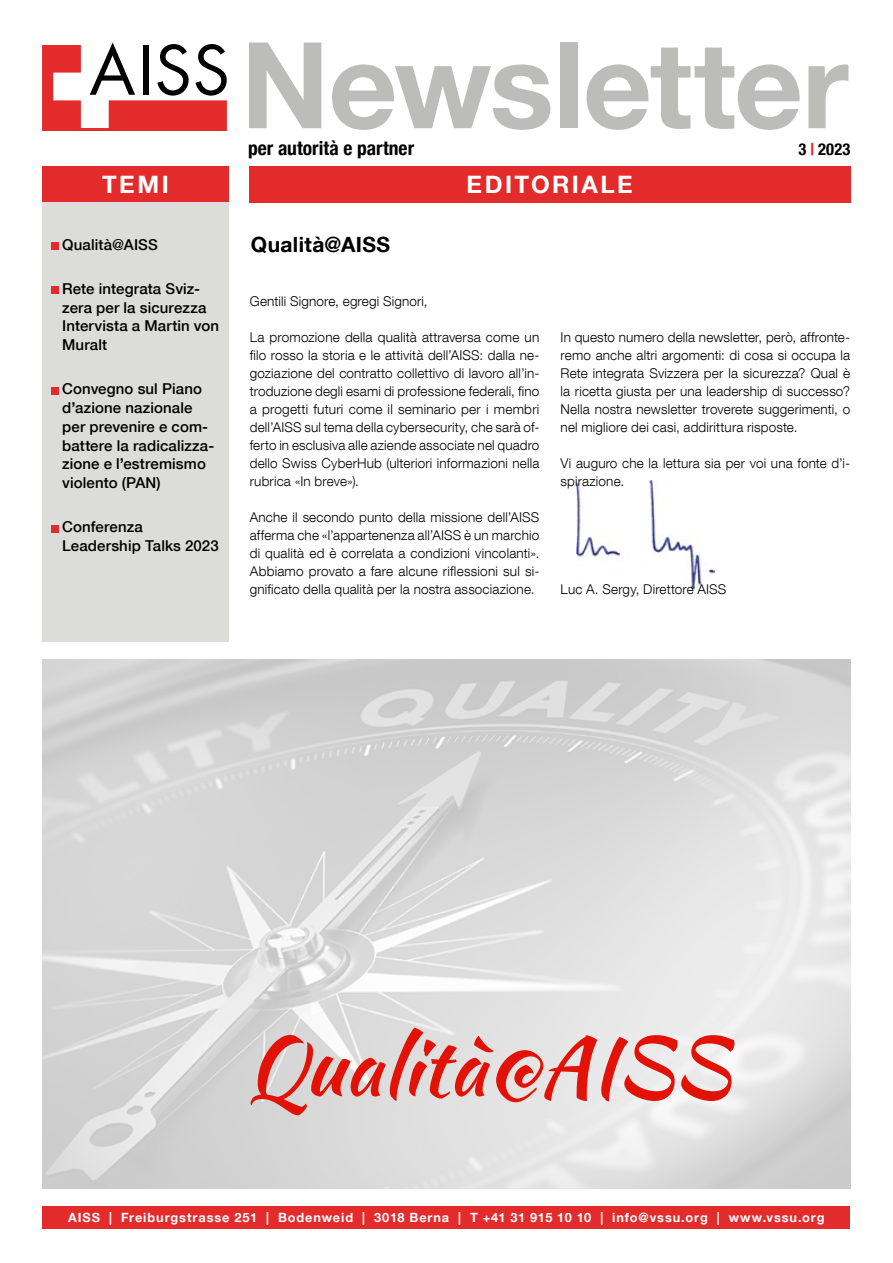
<style>
.page{position:relative;width:893px;height:1263px;background:#fff}
.page>*{position:absolute;margin:0;border:0;box-sizing:border-box;transform-origin:0 0}
.Titel_80pt{font:700 120px "Helvetica Neue LT Com";letter-spacing:-.01em;color:#bcbcba}
.t1{font:81px "Kaushan Script";color:#e21306}
.Titel_weiss_16pt{font:700 24px "Helvetica Neue LT Com";letter-spacing:.1em;color:#fff}
.Titel_14{font:700 21px "Helvetica Neue LT Com";letter-spacing:.02em;color:#000}
.Ausgabe-Nr{font:700 condensed 19.5px "Helvetica Neue";color:#000}
.Ausgabe-Nr-2{font:700 condensed 16.5px "Helvetica Neue";color:#000}
.Themen{font:500 15px/18.8px "Helvetica Neue LT Com";letter-spacing:.01em;color:#000}
.Grundtext_D{font:300 13.5px/18px "Helvetica Neue LT Com";letter-spacing:.01em;color:#000;text-align:justify}
.Fusszeile_Adresse{font:700 12.75px "Helvetica Neue LT Com";letter-spacing:.07em;color:#fff}
.s1{color:#e42b2b}
.s2{font-weight:700}
</style>
<div class="page">
<div style="left:43px;top:167px;width:186px;height:36px;background:#e42b2b"></div>
<div style="left:249px;top:167px;width:601px;height:36px;background:#e42b2b"></div>
<div style="left:43px;top:203px;width:186px;height:439px;background:#dcdcdb"></div>
<div style="left:51px;top:243px;width:7px;height:7px;background:#e42b2b"></div>
<div style="left:51px;top:287px;width:7px;height:7px;background:#e42b2b"></div>
<div style="left:51px;top:387px;width:7px;height:7px;background:#e42b2b"></div>
<div style="left:51px;top:525px;width:7px;height:7px;background:#e42b2b"></div>
<div style="left:43px;top:1206px;width:807px;height:23px;background:#e42b2b"></div>
<img style="left:577px;top:480px;width:138px;height:108px">
<svg style="left:43px;top:43px;width:184px;height:87px"></svg>
<img style="left:43px;top:659px;width:807px;height:529px">
<p class="Titel_80pt" style="left:241px;top:10px;width:609px">Newsletter</p>
<p class="Ausgabe-Nr" style="left:248px;top:132px;width:168px">per autorità e partner</p>
<p class="Ausgabe-Nr-2" style="left:798px;top:135px;width:53px">3 <span class="s1">|</span> 2023</p>
<p class="Titel_weiss_16pt" style="left:102px;top:170px;width:68px">TEMI</p>
<p class="Titel_weiss_16pt" style="left:467px;top:170px;width:167px">EDITORIALE</p>
<p class="Themen" style="left:62px;top:235px;width:97px">Qualità@AISS</p>
<p class="Themen" style="left:62px;top:279px;width:159px">Rete integrata Sviz&shy;zera per la sicurezza<br>Intervista a Martin von<br>Muralt</p>
<p class="Themen" style="left:62px;top:379px;width:154px">Convegno sul Piano d<span class="s2">’</span>azione nazionale per prevenire e com&shy;battere la radicalizza&shy;zione e l<span class="s2">’</span>estremismo violento (PAN)</p>
<p class="Themen" style="left:62px;top:517px;width:158px">Conferenza<br>Leadership Talks 2023</p>
<p class="Titel_14" style="left:251px;top:231px;width:141px">Qualità@AISS</p>
<p class="Grundtext_D" style="left:250px;top:292px;width:179px">Gentili Signore, egregi Signori,</p>
<p class="Grundtext_D" style="left:250px;top:328px;width:291px">La promozione della qualità attraversa come un filo rosso la storia e le attività dell’AISS: dalla ne&shy;goziazione del contratto collettivo di lavoro all’in&shy;troduzione degli esami di professione federali, fino a progetti futuri come il seminario per i membri dell’AISS sul tema della cybersecurity, che sarà of&shy;ferto in esclusiva alle aziende associate nel quadro dello Swiss CyberHub (ulteriori informazioni nella rubrica «In breve»).</p>
<p class="Grundtext_D" style="left:250px;top:508px;width:291px">Anche il secondo punto della missione dell’AISS afferma che «l’appartenenza all’AISS è un marchio di qualità ed è correlata a condizioni vincolanti».<br>Abbiamo provato a fare alcune riflessioni sul si&shy;gnificato della qualità per la nostra associazione.</p>
<p class="Grundtext_D" style="left:561px;top:328px;width:291px">In questo numero della newsletter, però, affronte&shy;remo anche altri argomenti: di cosa si occupa la Rete integrata Svizzera per la sicurezza? Qual è la ricetta giusta per una leadership di successo?<br>Nella nostra newsletter troverete suggerimenti, o nel migliore dei casi, addirittura risposte.</p>
<p class="Grundtext_D" style="left:561px;top:454px;width:291px">Vi auguro che la lettura sia per voi una fonte d’i&shy;spirazione.</p>
<p class="Grundtext_D" style="left:561px;top:580px;width:167px">Luc A. Sergy, Direttore AISS</p>
<p class="t1" style="left:247px;top:1007px;width:485px">Qualità@AISS</p>
<p class="Fusszeile_Adresse" style="left:68px;top:1209px;width:758px">AISS | Freiburgstrasse 251 | Bodenweid | 3018 Berna | T +41 31 915 10 10 | info@vssu.org | www.vssu.org</p>
</div>
